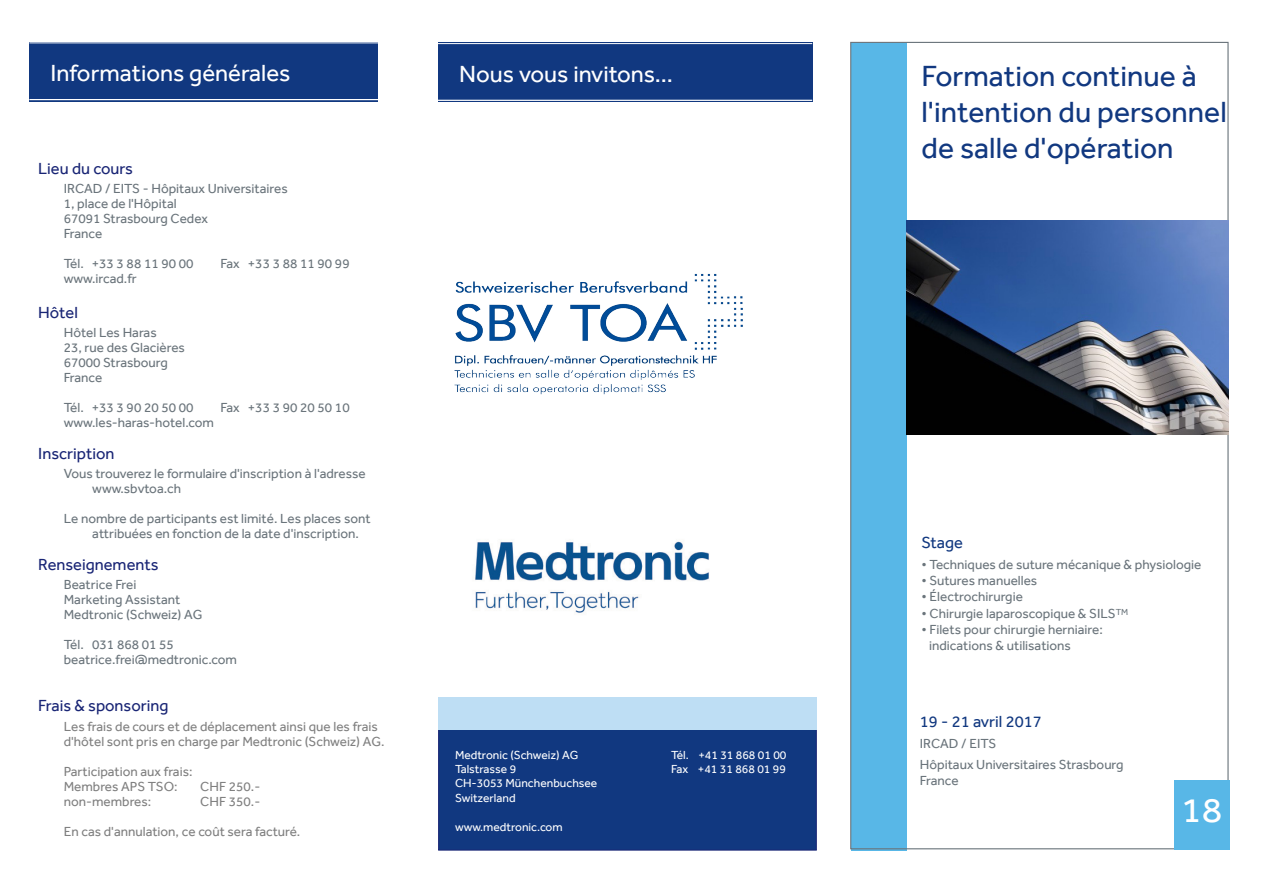
<style>
.page{position:relative;width:1263px;height:893px;background:#fff}
.page>*{position:absolute;margin:0;border:0;box-sizing:border-box;transform-origin:0 0}
.t1{font:36px "Effra";color:#fff;scale:1.05 1}
.t2{font:30px/36px "Effra";color:#113880}
.Title_B__Light_21_21{font:24px "Effra";color:#fff}
.Body_text_Light_9_10{font:16.5px "Effra";color:#192575}
.Subhead_9_9{font:16.5px "Effra";color:#192575}
.t3{font:16.5px "Effra";color:#113880}
.Subhead_9_9-2{font:13.5px/15px "Effra";color:#6a747b}
.Subhead_9_9-3{font:13.5px/15px "Effra";color:#808080}
.t4{font:12px/14.4px "Effra";color:#fff}
</style>
<div class="page">
<div style="left:438px;top:697px;width:379px;height:153px;background:#113880;border:1px solid #192575"></div>
<div style="left:438px;top:697px;width:379px;height:32px;background:#bedef4"></div>
<div style="left:438px;top:43px;width:374px;height:59px;background:#113880"></div>
<hr style="left:438px;top:43px;width:374px;height:1px;background:#fff">
<hr style="left:438px;top:100px;width:374px;height:1px;background:#fff">
<div style="left:29px;top:42px;width:349px;height:59px;background:#113880"></div>
<hr style="left:29px;top:43px;width:349px;height:1px;background:#fff">
<hr style="left:29px;top:99px;width:349px;height:1px;background:#fff">
<div style="left:851px;top:43px;width:55px;height:807px;background:#58b7e7"></div>
<img style="left:454px;top:273px;width:289px;height:122px">
<div style="left:1174px;top:780px;width:56px;height:69px;background:#58b7e7"></div>
<img style="left:906px;top:220px;width:322px;height:215px">
<img style="left:475px;top:541px;width:234px;height:72px">
<p class="Title_B__Light_21_21" style="left:51px;top:59px;width:241px">Informations générales</p>
<p class="Title_B__Light_21_21" style="left:459px;top:60px;width:215px">Nous vous invitons...</p>
<p class="t2" style="left:921px;top:58px;width:307px">Formation continue à l'intention du personnel de salle d'opération</p>
<p class="Body_text_Light_9_10" style="left:38px;top:159px;width:96px">Lieu du cours</p>
<p class="Subhead_9_9-2" style="left:64px;top:181px;width:225px">IRCAD / EITS - Hôpitaux Universitaires<br>1, place de l'Hôpital<br>67091 Strasbourg Cedex<br>France</p>
<p class="Subhead_9_9-2" style="left:64px;top:256px;width:131px">Tél. +33 3 88 11 90 00</p>
<p class="Subhead_9_9-2" style="left:220px;top:256px;width:131px">Fax +33 3 88 11 90 99</p>
<p class="Subhead_9_9-2" style="left:64px;top:271px;width:74px">www.ircad.fr</p>
<p class="Subhead_9_9" style="left:38px;top:302px;width:41px">Hôtel</p>
<p class="Subhead_9_9-2" style="left:64px;top:325px;width:123px">Hôtel Les Haras<br>23, rue des Glacières<br>67000 Strasbourg<br>France</p>
<p class="Subhead_9_9-2" style="left:64px;top:400px;width:131px">Tél. +33 3 90 20 50 00</p>
<p class="Subhead_9_9-2" style="left:220px;top:400px;width:131px">Fax +33 3 90 20 50 10</p>
<p class="Subhead_9_9-2" style="left:64px;top:415px;width:152px">www.les-haras-hotel.com</p>
<p class="Body_text_Light_9_10" style="left:38px;top:444px;width:78px">Inscription</p>
<p class="Subhead_9_9-2" style="left:92px;top:466px;width:275px;text-indent:-28px">Vous trouverez le formulaire d'inscription à l'adresse www.sbvtoa.ch</p>
<p class="Subhead_9_9-2" style="left:92px;top:511px;width:280px;text-indent:-28px">Le nombre de participants est limité. Les places sont attribuées en fonction de la date d'inscription.</p>
<p class="Subhead_9_9" style="left:38px;top:555px;width:122px">Renseignements</p>
<p class="Subhead_9_9-2" style="left:64px;top:577px;width:140px">Beatrice Frei<br>Marketing Assistant<br>Medtronic (Schweiz) AG</p>
<p class="Subhead_9_9-2" style="left:64px;top:637px;width:175px">Tél. 031 868 01 55 beatrice.frei@medtronic.com</p>
<p class="Body_text_Light_9_10" style="left:38px;top:696px;width:132px">Frais &amp; sponsoring</p>
<p class="Subhead_9_9-3" style="left:64px;top:718px;width:322px">Les frais de cours et de déplacement ainsi que les frais d'hôtel sont pris en charge par Medtronic (Schweiz) AG.</p>
<p class="Subhead_9_9-3" style="left:64px;top:763px;width:130px">Participation aux frais:<br>Membres APS TSO:</p>
<p class="t3" style="left:921px;top:533px;width:43px">Stage</p>
<p class="Subhead_9_9-2" style="left:921px;top:557px;width:281px">• Techniques de suture mécanique &amp; physiologie</p>
<p class="Subhead_9_9-2" style="left:921px;top:573px;width:117px">• Sutures manuelles</p>
<p class="Subhead_9_9-2" style="left:921px;top:589px;width:103px">• Électrochirurgie</p>
<p class="Subhead_9_9-2" style="left:921px;top:605px;width:208px">• Chirurgie laparoscopique &amp; SILS<sup>TM</sup></p>
<p class="Subhead_9_9-2" style="left:929px;top:621px;width:175px;line-height:16.2px;text-indent:-8px">• Filets pour chirurgie herniaire: indications &amp; utilisations</p>
<p class="t3" style="left:920px;top:711px;width:123px">19 - 21 avril 2017</p>
<p class="Subhead_9_9-2" style="left:920px;top:732px;width:205px;line-height:21px">IRCAD / EITS<br>Hôpitaux Universitaires Strasbourg</p>
<p class="Subhead_9_9-2" style="left:920px;top:773px;width:40px">France</p>
<p class="t4" style="left:455px;top:747px;width:125px">Medtronic (Schweiz) AG</p>
<p class="t4" style="left:671px;top:747px;width:117px">Tél. +41 31 868 01 00</p>
<p class="t4" style="left:455px;top:762px;width:63px">Talstrasse 9</p>
<p class="t4" style="left:671px;top:762px;width:116px">Fax +41 31 868 01 99</p>
<p class="t4" style="left:455px;top:776px;width:144px">CH-3053 Münchenbuchsee<br>Switzerland</p>
<p class="t4" style="left:455px;top:819px;width:109px">www.medtronic.com</p>
<p class="Subhead_9_9-3" style="left:200px;top:778px;width:61px">CHF 250.-</p>
<p class="Subhead_9_9-3" style="left:64px;top:793px;width:89px">non-membres:</p>
<p class="Subhead_9_9-3" style="left:200px;top:793px;width:61px">CHF 350.-</p>
<p class="Subhead_9_9-3" style="left:64px;top:823px;width:238px">En cas d'annulation, ce coût sera facturé.</p>
<p class="t1" style="left:1181px;top:789px;width:41px">18</p>
</div>
